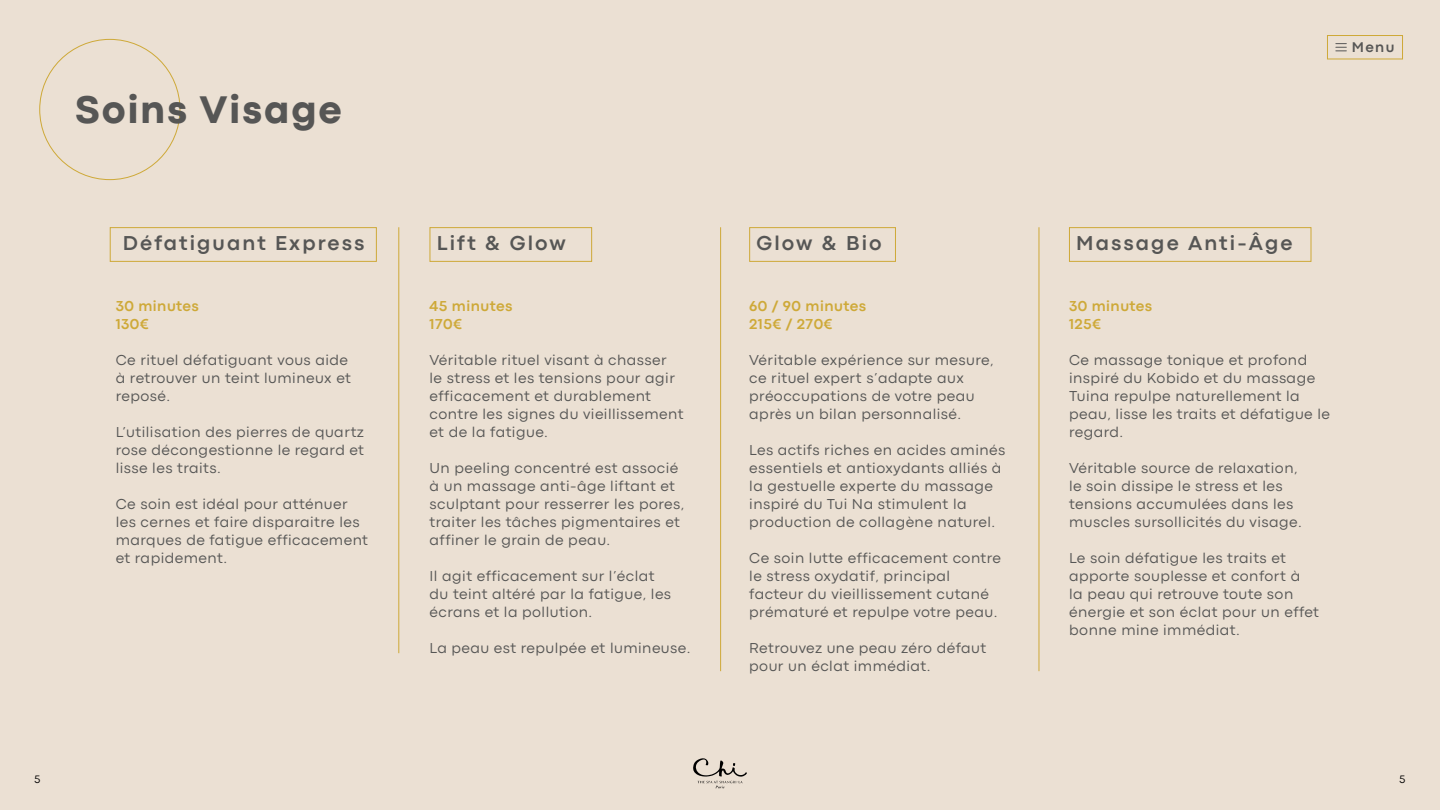
<style>
.page{position:relative;width:1440px;height:810px;background:#ebe0d3}
.page>*{position:absolute;margin:0;border:0;box-sizing:border-box;transform-origin:0 0}
.t1{font:800 40.12px "Codec Pro";letter-spacing:.05em;color:#565655}
.t2{font:700 21px "Codec Pro";letter-spacing:.1em;color:#565655}
.t3{font:15px/18px "Codec Pro News";letter-spacing:.03em;color:#565655}
.t4{font:700 15px/18px "Codec Pro";letter-spacing:.03em;color:#cea938}
.t5{font:700 14.7px "Codec Pro";color:#565655}
.t6{font:11.25px "Codec Pro News";color:#000}
</style>
<div class="page">
<svg style="left:693px;top:758px;width:54px;height:30px"></svg>
<div style="left:749px;top:227px;width:147px;height:35px;border:1px solid #cea938"></div>
<div style="left:430px;top:227px;width:162px;height:35px;border:1px solid #cea938"></div>
<div style="left:1069px;top:227px;width:242px;height:35px;border:1px solid #cea938"></div>
<div style="left:110px;top:227px;width:267px;height:35px;border:1px solid #cea938"></div>
<hr style="left:399px;top:227px;width:1px;height:426px;background:#cea938">
<hr style="left:720px;top:227px;width:1px;height:444px;background:#cea938">
<hr style="left:1039px;top:227px;width:1px;height:444px;background:#cea938">
<svg style="left:1336px;top:43px;width:10px;height:8px"></svg>
<div style="left:1327px;top:35px;width:76px;height:24px;border:1px solid #cea938"></div>
<h1 class="t1" style="left:75px;top:86px;width:268px">Soins Visage</h1>
<h2 class="t2" style="left:123px;top:230px;width:243px">Défatiguant Express</h2>
<p class="t4" style="left:116px;top:297px;width:85px">30 minutes<br>130€</p>
<p class="t3" style="left:116px;top:351px;width:237px">Ce rituel défatiguant vous aide à retrouver un teint lumineux et reposé.</p>
<p class="t3" style="left:116px;top:423px;width:250px;text-align:justify">L’utilisation des pierres de quartz rose décongestionne le regard et lisse les traits.</p>
<p class="t3" style="left:116px;top:495px;width:254px">Ce soin est idéal pour atténuer les cernes et faire disparaitre les marques de fatigue efficacement et rapidement.</p>
<h2 class="t2" style="left:437px;top:230px;width:130px">Lift &amp; Glow</h2>
<p class="t4" style="left:430px;top:297px;width:84px">45 minutes<br>170€</p>
<p class="t3" style="left:430px;top:351px;width:256px">Véritable rituel visant à chasser<br>le stress et les tensions pour agir efficacement et durablement contre les signes du vieillissement et de la fatigue.</p>
<p class="t3" style="left:430px;top:459px;width:256px">Un peeling concentré est associé à un massage anti-âge liftant et sculptant pour resserrer les pores, traiter les tâches pigmentaires et affiner le grain de peau.</p>
<p class="t3" style="left:430px;top:567px;width:243px">Il agit efficacement sur l’éclat du teint altéré par la fatigue, les écrans et la pollution.</p>
<p class="t3" style="left:430px;top:639px;width:262px">La peau est repulpée et lumineuse.</p>
<h2 class="t2" style="left:757px;top:230px;width:127px">Glow &amp; Bio</h2>
<p class="t4" style="left:749px;top:297px;width:118px">60 / 90 minutes<br>215€ / 270€</p>
<p class="t3" style="left:749px;top:351px;width:246px">Véritable expérience sur mesure, ce rituel expert s’adapte aux préoccupations de votre peau après un bilan personnalisé.</p>
<p class="t3" style="left:749px;top:441px;width:258px">Les actifs riches en acides aminés essentiels et antioxydants alliés à la gestuelle experte du massage inspiré du Tui Na stimulent la production de collagène naturel.</p>
<p class="t3" style="left:749px;top:549px;width:253px">Ce soin lutte efficacement contre le stress oxydatif, principal facteur du vieillissement cutané prématuré et repulpe votre peau.</p>
<p class="t3" style="left:749px;top:639px;width:239px">Retrouvez une peau zéro défaut pour un éclat immédiat.</p>
<p class="t5" style="left:1352px;top:39px;width:44px">Menu</p>
<h2 class="t2" style="left:1076px;top:230px;width:218px">Massage Anti-Âge</h2>
<p class="t4" style="left:1069px;top:297px;width:85px">30 minutes<br>125€</p>
<p class="t3" style="left:1069px;top:351px;width:262px">Ce massage tonique et profond inspiré du Kobido et du massage<br>Tuina repulpe naturellement la peau, lisse les traits et défatigue le regard.</p>
<p class="t3" style="left:1069px;top:459px;width:234px">Véritable source de relaxation, le soin dissipe le stress et les tensions accumulées dans les muscles sursollicités du visage.</p>
<p class="t3" style="left:1069px;top:549px;width:252px">Le soin défatigue les traits et apporte souplesse et confort à<br>la peau qui retrouve toute son énergie et son éclat pour un effet bonne mine immédiat.</p>
<p class="t6" style="left:34px;top:773px;width:8px">5</p>
<p class="t6" style="left:1399px;top:773px;width:8px">5</p>
</div>
